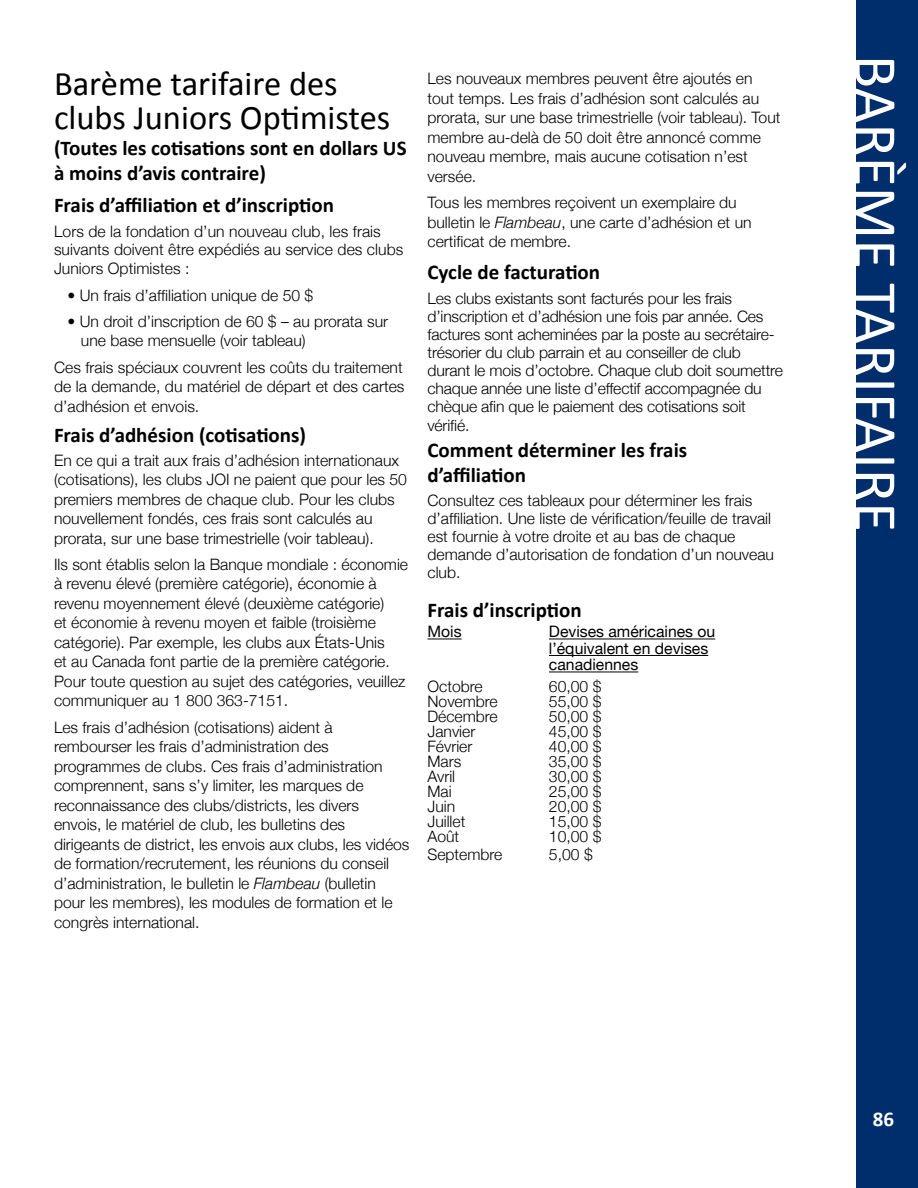
<style>
.page{position:relative;width:918px;height:1188px;background:#fff}
.page>*{position:absolute;margin:0;border:0;box-sizing:border-box;transform-origin:0 0}
.t1{font:61.5px "Calibri";color:#fff}
.t2{font:34.5px/34.5px "Calibri";color:#000}
.t3{font:700 21px/25.2px "Calibri";color:#000}
.t4{font:700 21px "Calibri";color:#fff}
.t5{font:300 15.75px/19.5px "Helvetica Neue";color:#000}
.t6{font:15.75px/16.5px "Helvetica Neue";color:#000}
.s1{font-style:italic}
</style>
<div class="page">
<div style="left:856px;top:0;width:62px;height:1188px;background:#002e6d"></div>
<hr style="left:428px;top:639px;width:34px;height:1px;background:#000">
<hr style="left:549px;top:639px;width:166px;height:1px;background:#000">
<hr style="left:549px;top:655px;width:159px;height:1px;background:#000">
<hr style="left:549px;top:672px;width:89px;height:1px;background:#000">
<h2 class="t2" style="left:54px;top:65px;width:338px">Barème tarifaire des clubs Juniors Optimistes</h2>
<h3 class="t3" style="left:54px;top:134px;width:354px">(Toutes les cotisations sont en dollars US à moins d’avis contraire)</h3>
<h3 class="t3" style="left:54px;top:192px;width:282px">Frais d’affiliation et d’inscription</h3>
<p class="t5" style="left:54px;top:222px;width:351px;line-height:18px">Lors de la fondation d’un nouveau club, les frais suivants doivent être expédiés au service des clubs</p>
<p class="t5" style="left:54px;top:259px;width:137px">Juniors Optimistes :</p>
<p class="t5" style="left:67px;top:285px;width:247px">• Un frais d’affiliation unique de 50 $</p>
<p class="t5" style="left:81px;top:311px;width:309px;text-indent:-13px">• Un droit d’inscription de 60 $ – au prorata sur une base mensuelle (voir tableau)</p>
<p class="t5" style="left:54px;top:357px;width:352px;text-align:justify">Ces frais spéciaux couvrent les coûts du traitement de la demande, du matériel de départ et des cartes d’adhésion et envois.</p>
<h3 class="t3" style="left:54px;top:421px;width:254px">Frais d’adhésion (cotisations)</h3>
<p class="t5" style="left:54px;top:450px;width:354px">En ce qui a trait aux frais d’adhésion internationaux (cotisations), les clubs JOI ne paient que pour les 50 premiers membres de chaque club. Pour les clubs nouvellement fondés, ces frais sont calculés au prorata, sur une base trimestrielle (voir tableau).</p>
<p class="t5" style="left:54px;top:554px;width:356px">Ils sont établis selon la Banque mondiale : économie à revenu élevé (première catégorie), économie à revenu moyennement élevé (deuxième catégorie)<br>et économie à revenu moyen et faible (troisième catégorie). Par exemple, les clubs aux États-Unis<br>et au Canada font partie de la première catégorie.<br>Pour toute question au sujet des catégories, veuillez communiquer au 1 800 363-7151.</p>
<p class="t5" style="left:54px;top:717px;width:357px">Les frais d’adhésion (cotisations) aident à rembourser les frais d’administration des programmes de clubs. Ces frais d’administration comprennent, sans s’y limiter, les marques de reconnaissance des clubs/districts, les divers envois, le matériel de club, les bulletins des dirigeants de district, les envois aux clubs, les vidéos de formation/recrutement, les réunions du conseil d’administration, le bulletin le <span class="s1">Flambeau</span> (bulletin pour les membres), les modules de formation et le congrès international.</p>
<p class="t5" style="left:428px;top:69px;width:355px">Les nouveaux membres peuvent être ajoutés en tout temps. Les frais d’adhésion sont calculés au prorata, sur une base trimestrielle (voir tableau). Tout membre au-delà de 50 doit être annoncé comme nouveau membre, mais aucune cotisation n’est versée.</p>
<p class="t5" style="left:428px;top:192px;width:326px">Tous les membres reçoivent un exemplaire du bulletin le <span class="s1">Flambeau</span>, une carte d’adhésion et un certificat de membre.</p>
<h3 class="t3" style="left:428px;top:258px;width:174px">Cycle de facturation</h3>
<p class="t5" style="left:428px;top:289px;width:357px;line-height:18px">Les clubs existants sont facturés pour les frais d’inscription et d’adhésion une fois par année. Ces factures sont acheminées par la poste au secrétaire&shy;trésorier du club parrain et au conseiller de club durant le mois d’octobre. Chaque club doit soumettre chaque année une liste d’effectif accompagnée du chèque afin que le paiement des cotisations soit</p>
<p class="t5" style="left:428px;top:416px;width:43px">vérifié.</p>
<h3 class="t3" style="left:428px;top:436px;width:261px">Comment déterminer les frais d’affiliation</h3>
<p class="t5" style="left:428px;top:492px;width:348px;line-height:18px">Consultez ces tableaux pour déterminer les frais d’affiliation. Une liste de vérification/feuille de travail est fournie à votre droite et au bas de chaque demande d’autorisation de fondation d’un nouveau club.</p>
<h3 class="t3" style="left:428px;top:597px;width:156px">Frais d’inscription</h3>
<p class="t6" style="left:428px;top:623px;width:36px">Mois</p>
<p class="t6" style="left:549px;top:623px;width:168px">Devises américaines ou l’équivalent en devises canadiennes</p>
<p class="t5" style="left:428px;top:676px;width:57px">Octobre</p>
<p class="t5" style="left:549px;top:676px;width:54px">60,00 $</p>
<p class="t5" style="left:428px;top:691px;width:72px">Novembre</p>
<p class="t5" style="left:549px;top:691px;width:54px">55,00 $</p>
<p class="t5" style="left:428px;top:706px;width:72px">Décembre</p>
<p class="t5" style="left:549px;top:706px;width:54px">50,00 $</p>
<p class="t5" style="left:428px;top:721px;width:49px">Janvier</p>
<p class="t5" style="left:549px;top:721px;width:54px">45,00 $</p>
<p class="t5" style="left:428px;top:736px;width:46px">Février</p>
<p class="t5" style="left:549px;top:736px;width:54px">40,00 $</p>
<p class="t5" style="left:428px;top:751px;width:35px">Mars</p>
<p class="t5" style="left:549px;top:751px;width:54px">35,00 $</p>
<p class="t5" style="left:428px;top:766px;width:29px">Avril</p>
<p class="t5" style="left:549px;top:766px;width:54px">30,00 $</p>
<p class="t5" style="left:428px;top:781px;width:26px">Mai</p>
<p class="t5" style="left:549px;top:781px;width:54px">25,00 $</p>
<p class="t5" style="left:428px;top:796px;width:29px">Juin</p>
<p class="t5" style="left:549px;top:796px;width:54px">20,00 $</p>
<p class="t5" style="left:428px;top:811px;width:39px">Juillet</p>
<p class="t5" style="left:549px;top:811px;width:54px">15,00 $</p>
<p class="t5" style="left:428px;top:826px;width:33px">Août</p>
<p class="t5" style="left:549px;top:826px;width:54px">10,00 $</p>
<p class="t5" style="left:428px;top:844px;width:76px">Septembre</p>
<p class="t5" style="left:549px;top:844px;width:45px">5,00 $</p>
<h1 class="t1" style="left:914px;top:55px;width:479px;rotate:90deg">BARÈME TARIFAIRE</h1>
<h3 class="t4" style="left:873px;top:1106px;width:23px">86</h3>
</div>
